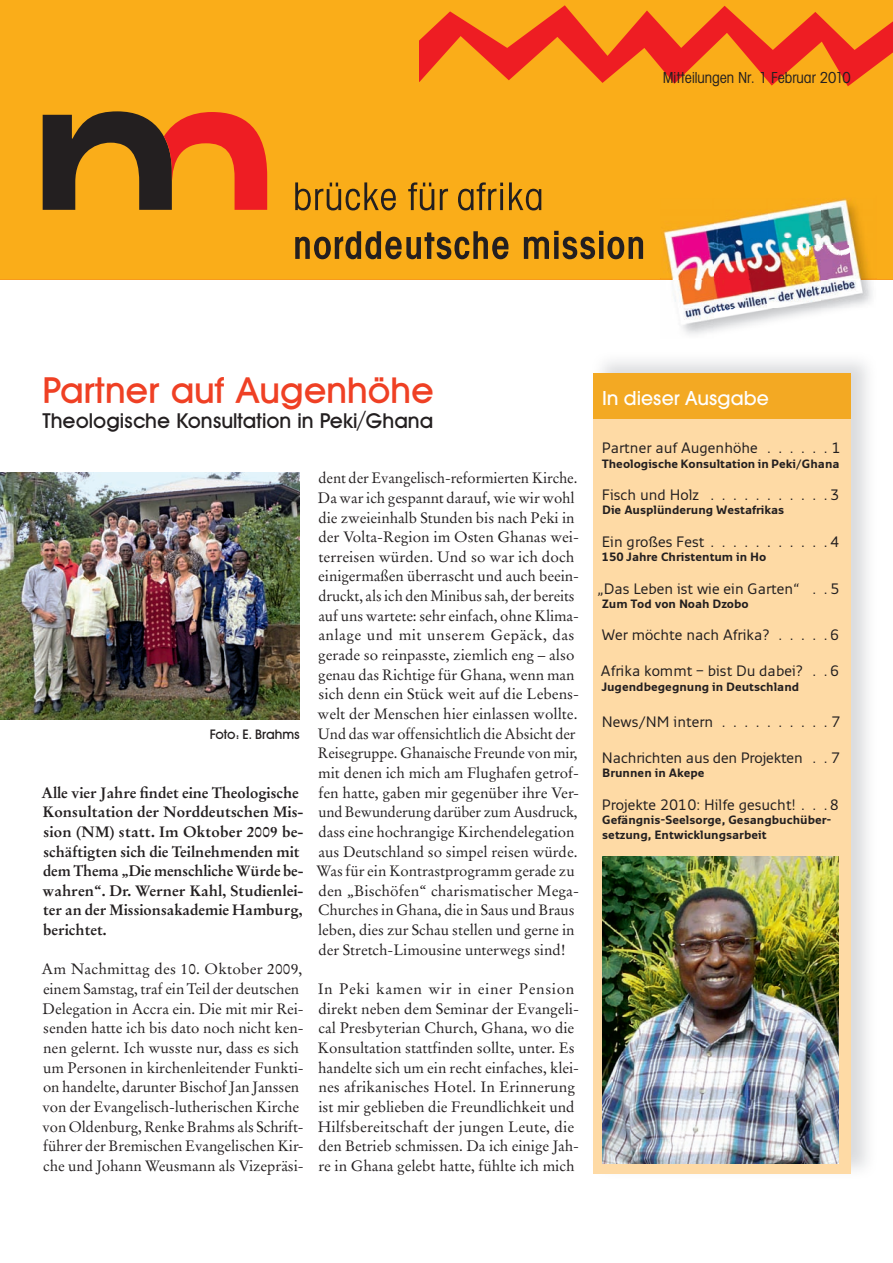
<style>
.page{position:relative;width:893px;height:1263px;background:#fff}
.page>*{position:absolute;margin:0;border:0;box-sizing:border-box;transform-origin:0 0}
.t1{font:500 36.6px "Avant Garde Two BQ";color:#ef4024}
.t2{font:500 21px "Avant Garde Two BQ";color:#231f20}
.t3{font:500 21px "Avant Gard";color:#fff}
.t4{font:condensed 16.5px "Avant Gard";letter-spacing:-.005em;color:#231f20}
.t5{font:16.5px "Avant Garde";letter-spacing:-.055em;color:#ae64a3;scale:.95 1}
.t6{font:15px/19.6px "Stempel Garamond";color:#231f20}
.t7{font:15px "Monitor";color:#231f20}
.t8{font:700 15px/19.6px "Stempel Garamond";color:#231f20}
.t9{font:500 13.5px "Avant Garde Two BQ";letter-spacing:-.005em;color:#231f20}
.t10{font:700 12px/14.4px "Monitor";color:#231f20}
.s1{color:#05b4a9}
.s2{color:#fff}
</style>
<div class="page">
<img style="left:601px;top:361px;width:267px;height:813px">
<div style="left:593px;top:374px;width:257px;height:800px;background:#fedaa5"></div>
<div style="left:593px;top:373px;width:257px;height:46px;background:#f3a923"></div>
<div style="left:0;top:0;width:893px;height:279px;background:#faad19"></div>
<svg style="left:295px;top:182px;width:101px;height:28px"></svg>
<svg style="left:408px;top:182px;width:26px;height:28px"></svg>
<svg style="left:440px;top:189px;width:8px;height:21px"></svg>
<svg style="left:458px;top:182px;width:45px;height:28px"></svg>
<hr style="left:500px;top:189px;width:3px;height:21px;background:#231f20">
<svg style="left:509px;top:182px;width:32px;height:28px"></svg>
<svg style="left:295px;top:231px;width:213px;height:28px"></svg>
<svg style="left:524px;top:231px;width:119px;height:28px"></svg>
<svg style="left:43px;top:111px;width:224px;height:99px"></svg>
<svg style="left:420px;top:5px;width:473px;height:81px"></svg>
<img style="left:602px;top:856px;width:237px;height:307px">
<img style="left:0;top:472px;width:300px;height:247px">
<img style="left:661px;top:279px;width:215px;height:52px">
<img style="left:661px;top:312px;width:53px;height:22px">
<img style="left:663px;top:198px;width:213px;height:81px">
<svg style="left:796px;top:246px;width:9px;height:12px"></svg>
<img style="left:810px;top:246px;width:28px;height:12px">
<svg style="left:841px;top:246px;width:8px;height:12px"></svg>
<p class="t4" style="left:663px;top:72px;width:189px">Mitteilungen Nr. 1 Februar 2010</p>
<p class="t5" style="left:795px;top:246px;width:58px"><span class="s1">H</span> <span class="s2">21</span>312</p>
<h1 class="t1" style="left:43px;top:377px;width:393px">Partner auf Augenhöhe</h1>
<h2 class="t2" style="left:43px;top:414px;width:392px">Theologische Konsultation in Peki/Ghana</h2>
<p class="t6" style="left:317px;top:470px;width:264px">dent der Evangelisch-reformierten Kirche.<br>Da war ich gespannt darauf, wie wir wohl die zweieinhalb Stunden bis nach Peki in der Volta-Region im Osten Ghanas wei&shy;terreisen würden. Und so war ich doch einigermaßen überrascht und auch beein&shy;druckt, als ich den Minibus sah, der bereits auf uns wartete: sehr einfach, ohne Klima&shy;anlage und mit unserem Gepäck, das gerade so reinpasste, ziemlich eng – also genau das Richtige für Ghana, wenn man sich denn ein Stück weit auf die Lebens&shy;welt der Menschen hier einlassen wollte.<br>Und das war offensichtlich die Absicht der Reisegruppe. Ghanaische Freunde von mir, mit denen ich mich am Flughafen getrof&shy;fen hatte, gaben mir gegenüber ihre Ver&shy;und Bewunderung darüber zum Ausdruck, dass eine hochrangige Kirchendelegation aus Deutschland so simpel reisen würde.<br>Was für ein Kontrastprogramm gerade zu den „Bischöfen“ charismatischer Mega-Churches in Ghana, die in Saus und Braus leben, dies zur Schau stellen und gerne in der Stretch-Limousine unterwegs sind!</p>
<p class="t6" style="left:318px;top:980px;width:263px">In Peki kamen wir in einer Pension direkt neben dem Seminar der Evangeli&shy;cal Presbyterian Church, Ghana, wo die Konsultation stattfinden sollte, unter. Es handelte sich um ein recht einfaches, klei&shy;nes afrikanisches Hotel. In Erinnerung ist mir geblieben die Freundlichkeit und Hilfsbereitschaft der jungen Leute, die den Betrieb schmissen. Da ich einige Jah&shy;re in Ghana gelebt hatte, fühlte ich mich</p>
<p class="t9" style="left:210px;top:729px;width:91px">Foto: E. Brahms</p>
<p class="t8" style="left:41px;top:784px;width:264px">Alle vier Jahre findet eine Theologische Konsultation der Norddeutschen Mis&shy;sion (NM) statt. Im Oktober 2009 be&shy;schäftigten sich die Teilnehmenden mit dem Thema „Die menschliche Würde be&shy;wahren“. Dr. Werner Kahl, Studienlei&shy;ter an der Missionsakademie Hamburg, berichtet.</p>
<p class="t6" style="left:41px;top:961px;width:264px">Am Nachmittag des 10. Oktober 2009, einem Samstag, traf ein Teil der deutschen Delegation in Accra ein. Die mit mir Rei&shy;senden hatte ich bis dato noch nicht ken&shy;nen gelernt. Ich wusste nur, dass es sich um Personen in kirchenleitender Funkti&shy;on handelte, darunter Bischof Jan Janssen von der Evangelisch-lutherischen Kirche von Oldenburg, Renke Brahms als Schrift&shy;führer der Bremischen Evangelischen Kir&shy;che und Johann Weusmann als Vizepräsi-</p>
<h2 class="t3" style="left:602px;top:390px;width:168px">In dieser Ausgabe</h2>
<p class="t7" style="left:602px;top:442px;width:241px">Partner auf Augenhöhe . . . . . . 1</p>
<p class="t10" style="left:602px;top:457px;width:240px">Theologische Konsultation in Peki/Ghana</p>
<p class="t7" style="left:602px;top:489px;width:239px">Fisch und Holz . . . . . . . . . . . 3</p>
<p class="t10" style="left:602px;top:504px;width:184px">Die Ausplünderung Westafrikas</p>
<p class="t7" style="left:602px;top:536px;width:239px">Ein großes Fest . . . . . . . . . . . 4</p>
<p class="t10" style="left:602px;top:551px;width:166px">150 Jahre Christentum in Ho</p>
<p class="t7" style="left:598px;top:583px;width:243px">„Das Leben ist wie ein Garten“ . . 5</p>
<p class="t10" style="left:602px;top:598px;width:148px">Zum Tod von Noah Dzobo</p>
<p class="t7" style="left:602px;top:630px;width:239px">Wer möchte nach Afrika? . . . . . 6</p>
<p class="t7" style="left:601px;top:666px;width:240px">Afrika kommt – bist Du dabei? . . 6</p>
<p class="t10" style="left:602px;top:681px;width:199px">Jugendbegegnung in Deutschland</p>
<p class="t7" style="left:602px;top:716px;width:240px">News/NM intern . . . . . . . . . . 7</p>
<p class="t7" style="left:602px;top:752px;width:240px">Nachrichten aus den Projekten . . 7</p>
<p class="t10" style="left:602px;top:767px;width:104px">Brunnen in Akepe</p>
<p class="t7" style="left:602px;top:799px;width:239px">Projekte 2010: Hilfe gesucht! . . . 8</p>
<p class="t10" style="left:602px;top:814px;width:231px">Gefängnis-Seelsorge, Gesangbuchüber&shy;setzung, Entwicklungsarbeit</p>
</div>
